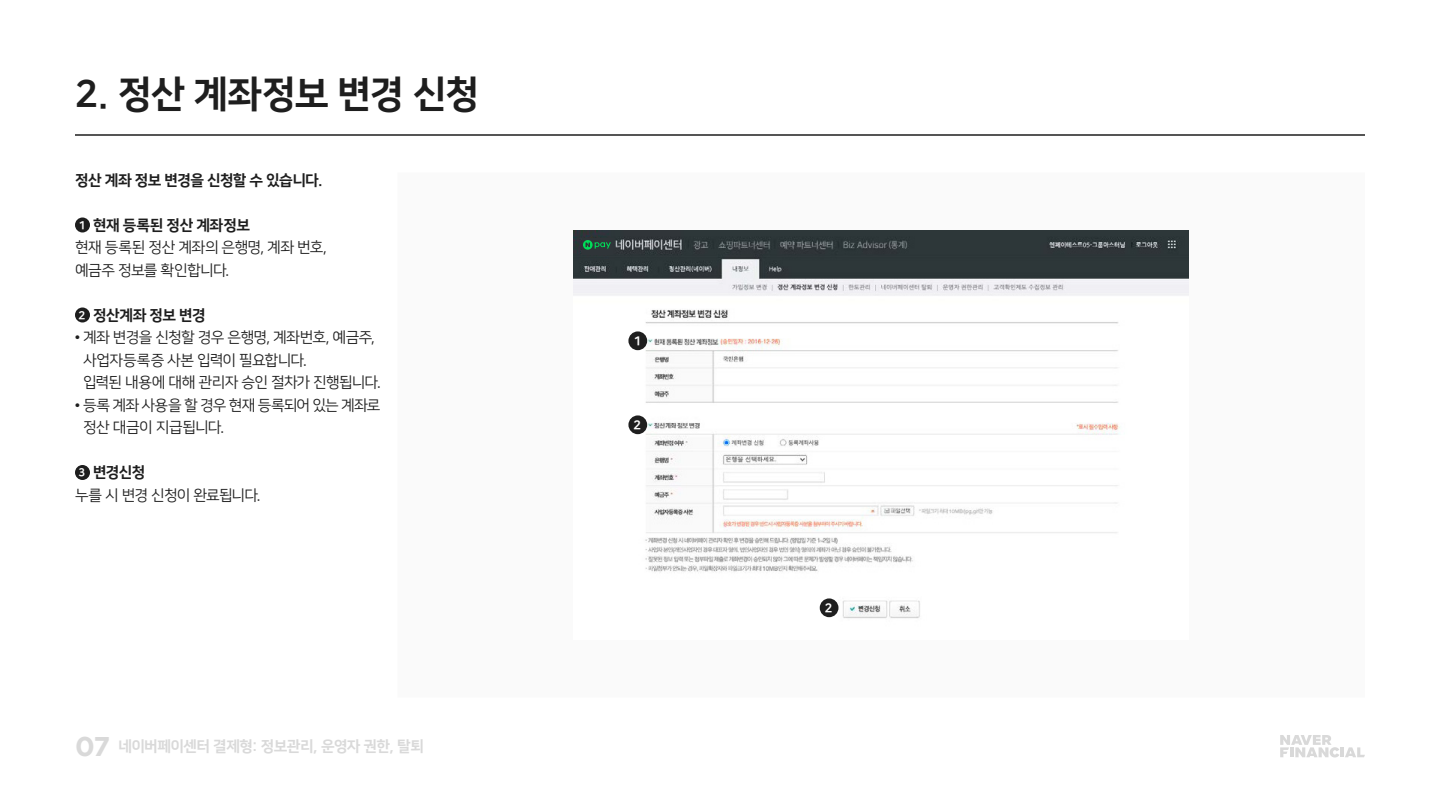
<style>
.page{position:relative;width:1440px;height:810px;background:#fff}
.page>*{position:absolute;margin:0;border:0;box-sizing:border-box;transform-origin:0 0}
.t1{font:37.5px "Nanum Square EB";letter-spacing:-.035em;color:#1e1e1e}
.t2{font:15px/22.5px "Nanum Square R";letter-spacing:-.04em;color:#1e1e1e}
.t3{font:15px "Nanum Square EB";letter-spacing:-.04em;color:#1e1e1e}
.t4{font:15px "Nanum Square EB";letter-spacing:-.04em;color:#d9d9d9}
.t5{font:15px "Nanum Square R";letter-spacing:-.06em;color:#1e1e1e}
.t6{font:12.38px "Nanum Square EB";color:#fff}
.s1{font-size:11.25px;color:#fff}
.s2{font-family:"Gotham";font-weight:700;font-size:27px}
</style>
<div class="page">
<hr style="left:75px;top:134px;width:1290px;height:2px;background:#1e1e1e">
<svg style="left:1280px;top:735px;width:85px;height:23px"></svg>
<img style="left:574px;top:231px;width:615px;height:387px">
<div style="left:628px;top:331px;width:19px;height:19px;background:#1f1f1f;border-radius:50%"></div>
<div style="left:628px;top:415px;width:19px;height:19px;background:#1f1f1f;border-radius:50%"></div>
<div style="left:820px;top:598px;width:19px;height:19px;background:#1f1f1f;border-radius:50%"></div>
<div style="left:75px;top:218px;width:15px;height:14px;background:#1e1e1e;border-radius:50%"></div>
<div style="left:75px;top:308px;width:15px;height:14px;background:#1e1e1e;border-radius:50%"></div>
<div style="left:75px;top:465px;width:15px;height:15px;background:#1e1e1e;border-radius:50%"></div>
<div style="left:582px;top:238px;width:31px;height:16px;background:#2f3539"></div>
<svg style="left:583px;top:240px;width:28px;height:10px"></svg>
<h1 class="t1" style="left:75px;top:73px;width:406px">2. 정산 계좌정보 변경 신청</h1>
<p class="t3" style="left:75px;top:172px;width:249px">정산 계좌 정보 변경을 신청할 수 있습니다.</p>
<p class="t3" style="left:79px;top:217px;width:173px"><span class="s1">1</span> 현재 등록된 정산 계좌정보</p>
<p class="t2" style="left:75px;top:237px;width:253px">현재 등록된 정산 계좌의 은행명, 계좌 번호, 예금주 정보를 확인합니다.</p>
<p class="t3" style="left:79px;top:307px;width:129px"><span class="s1">2</span> 정산계좌 정보 변경</p>
<p class="t2" style="left:83px;top:327px;width:299px;text-indent:-8px"><sup>●</sup> 계좌 변경을 신청할 경우 은행명, 계좌번호, 예금주, 사업자등록증 사본 입력이 필요합니다.<br>입력된 내용에 대해 관리자 승인 절차가 진행됩니다.</p>
<p class="t2" style="left:83px;top:394px;width:299px;text-indent:-8px"><sup>●</sup> 등록 계좌 사용을 할 경우 현재 등록되어 있는 계좌로 정산 대금이 지급됩니다.</p>
<p class="t3" style="left:79px;top:464px;width:68px"><span class="s1">3</span> 변경신청</p>
<p class="t5" style="left:75px;top:487px;width:187px">누를 시 변경 신청이 완료됩니다.</p>
<p class="t4" style="left:75px;top:738px;width:351px"><span class="s2">07</span> 네이버페이센터 결제형: 정보관리, 운영자 권한, 탈퇴</p>
<p class="t6" style="left:634px;top:334px;width:9px">1</p>
<p class="t6" style="left:634px;top:418px;width:9px">2</p>
<p class="t6" style="left:825px;top:601px;width:9px">2</p>
</div>
